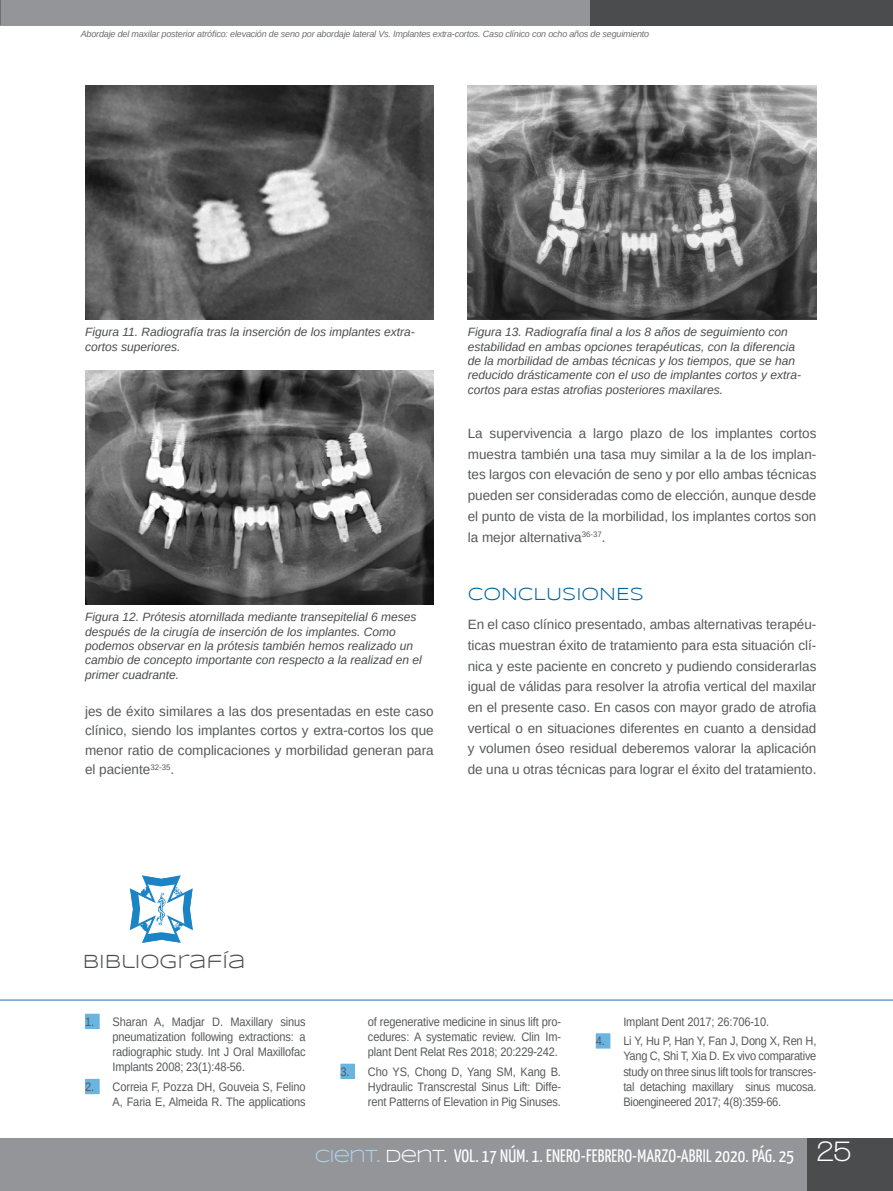
<style>
.page{position:relative;width:893px;height:1191px;background:#fff}
.page>*{position:absolute;margin:0;border:0;box-sizing:border-box;transform-origin:0 0}
.t1{font:19.5px "Syncopate";color:#4b4c4d}
.t2{font:18px "Yanone Kaffeesatz";letter-spacing:.01em;color:#fff}
.t3{font:18px "Syncopate";color:#00649e}
.t4{font:13.5px/20.7px "Arimo";color:#57585a;text-align:justify}
.t5{font:12.3px/15.1px "Arimo";letter-spacing:-.01em;color:#57585a;text-align:justify;scale:.9 1}
.t6{font:italic 12px/14.4px "Arimo";color:#4b4c4d}
.t7{font:italic 9px "Arimo";letter-spacing:-.02em;color:#6d6e71}
.s1{font-family:"Syncopate";color:#add2ed}
.s2{font-family:"Syncopate"}
.s3{font-family:"Walkway";font-weight:700;font-size:30px}
</style>
<div class="page">
<div style="left:0;top:1138px;width:893px;height:53px;background:#939598"></div>
<div style="left:808px;top:1138px;width:85px;height:53px;background:#4b4c4d"></div>
<div style="left:0;top:0;width:893px;height:25px;background:#939598"></div>
<div style="left:591px;top:0;width:302px;height:25px;background:#4b4c4d"></div>
<img style="left:85px;top:85px;width:349px;height:234px">
<img style="left:85px;top:370px;width:349px;height:234px">
<img style="left:468px;top:85px;width:348px;height:234px">
<div style="left:85px;top:1013px;width:15px;height:16px;background:#69b4e1"></div>
<div style="left:85px;top:1078px;width:15px;height:16px;background:#69b4e1"></div>
<div style="left:340px;top:1063px;width:15px;height:16px;background:#69b4e1"></div>
<div style="left:596px;top:1033px;width:14px;height:15px;background:#69b4e1"></div>
<hr style="left:0;top:999px;width:893px;height:1px;background:#739dc6">
<svg style="left:130px;top:875px;width:63px;height:68px"></svg>
<p class="t7" style="left:81px;top:28px;width:570px">Abordaje del maxilar posterior atrófico: elevación de seno por abordaje lateral Vs. Implantes extra-cortos. Caso clínico con ocho años de seguimiento</p>
<p class="t6" style="left:85px;top:325px;width:331px">Figura 11. Radiografía tras la inserción de los implantes extra&shy;cortos superiores.</p>
<p class="t6" style="left:85px;top:610px;width:338px">Figura 12. Prótesis atornillada mediante transepitelial 6 meses después de la cirugía de inserción de los implantes. Como podemos observar en la prótesis también hemos realizado un cambio de concepto importante con respecto a la realizad en el primer cuadrante.</p>
<p class="t4" style="left:85px;top:702px;width:350px;line-height:19.4px">jes de éxito similares a las dos presentadas en este caso clínico, siendo los implantes cortos y extra-cortos los que menor ratio de complicaciones y morbilidad generan para el paciente<sup>32-35</sup>.</p>
<p class="t6" style="left:468px;top:325px;width:335px">Figura 13. Radiografía final a los 8 años de seguimiento con estabilidad en ambas opciones terapéuticas, con la diferencia de la morbilidad de ambas técnicas y los tiempos, que se han reducido drásticamente con el uso de implantes cortos y extra&shy;cortos para estas atrofias posteriores maxilares.</p>
<p class="t4" style="left:468px;top:423px;width:350px">La supervivencia a largo plazo de los implantes cortos muestra también una tasa muy similar a la de los implan&shy;tes largos con elevación de seno y por ello ambas técnicas pueden ser consideradas como de elección, aunque desde el punto de vista de la morbilidad, los implantes cortos son la mejor alternativa<sup>36-37</sup>.</p>
<h2 class="t3" style="left:468px;top:583px;width:178px">CONCLUSIONES</h2>
<p class="t4" style="left:468px;top:614px;width:350px">En el caso clínico presentado, ambas alternativas terapéu&shy;ticas muestran éxito de tratamiento para esta situación clí&shy;nica y este paciente en concreto y pudiendo considerarlas igual de válidas para resolver la atrofia vertical del maxilar en el presente caso. En casos con mayor grado de atrofia vertical o en situaciones diferentes en cuanto a densidad y volumen óseo residual deberemos valorar la aplicación de una u otras técnicas para lograr el éxito del tratamiento.</p>
<h1 class="t1" style="left:83px;top:950px;width:164px">BIBLIOGRAFÍA</h1>
<p class="t5" style="left:113px;top:1014px;width:216px;text-indent:-28px">1. Sharan A, Madjar D. Maxillary sinus pneumatization following extractions: a radiographic study. Int J Oral Maxillofac Implants 2008; 23(1):48-56.</p>
<p class="t5" style="left:85px;top:1079px;width:247px;text-align:right">2. Correia F, Pozza DH, Gouveia S, Felino<br>A, Faria E, Almeida R. The applications</p>
<p class="t5" style="left:368px;top:1014px;width:216px">of regenerative medicine in sinus lift pro&shy;cedures: A systematic review. Clin Im&shy;plant Dent Relat Res 2018; 20:229-242.</p>
<p class="t5" style="left:368px;top:1064px;width:216px;text-indent:-28px">3. Cho YS, Chong D, Yang SM, Kang B.<br>Hydraulic Transcrestal Sinus Lift: Diffe&shy;rent Patterns of Elevation in Pig Sinuses.</p>
<p class="t5" style="left:623px;top:1014px;width:163px">Implant Dent 2017; 26:706-10.</p>
<p class="t5" style="left:623px;top:1033px;width:216px;text-indent:-28px">4. Li Y, Hu P, Han Y, Fan J, Dong X, Ren H, Yang C, Shi T, Xia D. Ex vivo comparative study on three sinus lift tools for transcres&shy;tal detaching maxillary sinus mucosa.<br>Bioengineered 2017; 4(8):359-66.</p>
<h2 class="t2" style="left:315px;top:1148px;width:538px"><span class="s1">CIENT.</span> <span class="s2">DENT.</span> VOL. 17 NÚM. 1. ENERO-FEBRERO-MARZO-ABRIL 2020. PÁG. 25 <span class="s3">25</span></h2>
</div>
